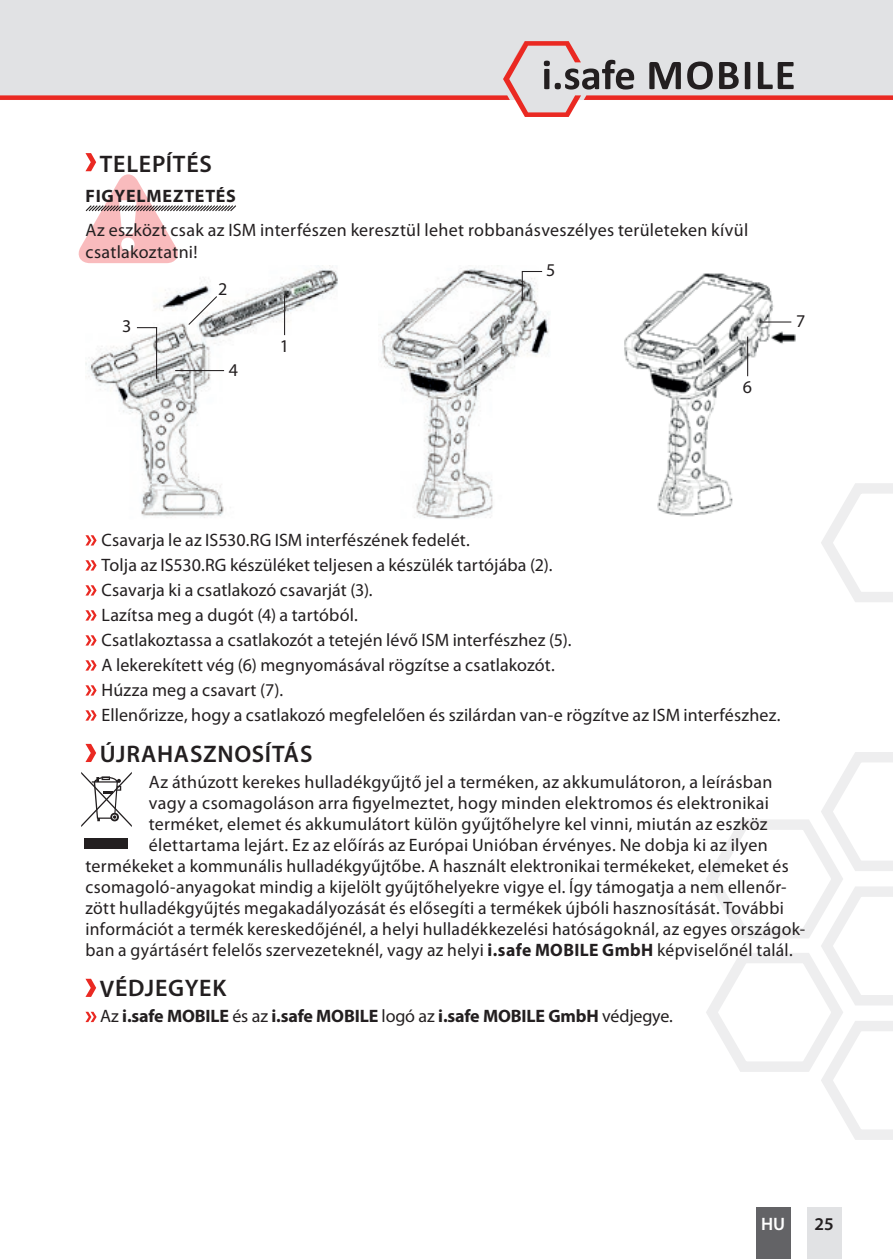
<style>
.page{position:relative;width:893px;height:1259px;background:#fff}
.page>*{position:absolute;margin:0;border:0;box-sizing:border-box;transform-origin:0 0}
.t1{font:600 24px "Myriad Pro";letter-spacing:.03em;color:#231f20}
.t2{font:18px/24.9px "Myriad Pro";letter-spacing:.015em;color:#231f20}
.t3{font:700 18px "Myriad Pro";letter-spacing:-.01em;color:#231f20}
.t4{font:700 18px "Myriad Pro";letter-spacing:.04em;color:#231f20}
.t5{font:600 18px "Myriad Pro";color:#fff}
.t6{font:600 18px "Myriad Pro";color:#231f20}
.s1{font-weight:700}
.s2{font-weight:400}
</style>
<div class="page">
<svg style="left:821px;top:483px;width:72px;height:119px"></svg>
<svg style="left:706px;top:752px;width:187px;height:388px"></svg>
<div style="left:756px;top:1208px;width:34px;height:51px;background:#636366"></div>
<div style="left:807px;top:1208px;width:34px;height:51px;background:#e1e2e4"></div>
<div style="left:0;top:0;width:893px;height:41px;background:#e1e2e4"></div>
<svg style="left:0;top:41px;width:893px;height:76px"></svg>
<svg style="left:79px;top:153px;width:157px;height:110px"></svg>
<img style="left:85px;top:265px;width:253px;height:253px">
<img style="left:381px;top:268px;width:168px;height:251px">
<img style="left:624px;top:273px;width:172px;height:244px">
<svg style="left:85px;top:535px;width:12px;height:10px"></svg>
<svg style="left:85px;top:560px;width:12px;height:10px"></svg>
<svg style="left:85px;top:585px;width:12px;height:10px"></svg>
<svg style="left:85px;top:610px;width:12px;height:10px"></svg>
<svg style="left:85px;top:635px;width:12px;height:10px"></svg>
<svg style="left:85px;top:660px;width:12px;height:10px"></svg>
<svg style="left:85px;top:685px;width:12px;height:10px"></svg>
<svg style="left:85px;top:710px;width:12px;height:10px"></svg>
<svg style="left:85px;top:744px;width:11px;height:18px"></svg>
<svg style="left:85px;top:978px;width:11px;height:19px"></svg>
<svg style="left:85px;top:1011px;width:12px;height:11px"></svg>
<hr style="left:175px;top:370px;width:49px;height:1px;background:#231f20">
<hr style="left:284px;top:295px;width:1px;height:40px;background:#231f20">
<svg style="left:187px;top:295px;width:31px;height:31px"></svg>
<hr style="left:156px;top:327px;width:1px;height:52px;background:#231f20">
<svg style="left:137px;top:327px;width:19px;height:1px"></svg>
<hr style="left:522px;top:271px;width:1px;height:30px;background:#231f20">
<svg style="left:523px;top:271px;width:19px;height:1px"></svg>
<hr style="left:747px;top:336px;width:1px;height:40px;background:#231f20">
<hr style="left:759px;top:321px;width:32px;height:1px;background:#231f20">
<div style="left:85px;top:837px;width:43px;height:11px;background:#231f20"></div>
<svg style="left:81px;top:772px;width:51px;height:55px"></svg>
<h1 class="t1" style="left:100px;top:148px;width:114px">TELEPÍTÉS</h1>
<p class="t4" style="left:86px;top:184px;width:152px">FIGYELMEZTETÉS</p>
<p class="t2" style="left:85px;top:219px;width:664px;line-height:21.6px">Az eszközt csak az ISM interfészen keresztül lehet robbanásveszélyes területeken kívül csatlakoztatni!</p>
<p class="t2" style="left:122px;top:313px;width:11px">3</p>
<p class="t2" style="left:218px;top:276px;width:11px">2</p>
<p class="t2" style="left:229px;top:357px;width:11px">4</p>
<p class="t2" style="left:280px;top:333px;width:11px">1</p>
<p class="t2" style="left:546px;top:257px;width:11px">5</p>
<p class="t2" style="left:743px;top:374px;width:11px">6</p>
<p class="t2" style="left:796px;top:308px;width:11px">7</p>
<p class="t2" style="left:102px;top:527px;width:680px">Csavarja le az IS530.RG ISM interfészének fedelét.<br>Tolja az IS530.RG készüléket teljesen a készülék tartójába (2).<br>Csavarja ki a csatlakozó csavarját (3).<br>Lazítsa meg a dugót (4) a tartóból.<br>Csatlakoztassa a csatlakozót a tetején lévő ISM interfészhez (5).<br>A lekerekített vég (6) megnyomásával rögzítse a csatlakozót.<br>Húzza meg a csavart (7).<br>Ellenőrizze, hogy a csatlakozó megfelelően és szilárdan van-e rögzítve az ISM interfészhez.</p>
<h1 class="t1" style="left:100px;top:739px;width:214px">ÚJRAHASZNOSÍTÁS</h1>
<p class="t2" style="left:149px;top:769px;width:625px">Az áthúzott kerekes hulladékgyűjtő jel a terméken, az akkumulátoron, a leírásban</p>
<p class="t2" style="left:149px;top:790px;width:622px">vagy a csomagoláson arra figyelmeztet, hogy minden elektromos és elektronikai</p>
<p class="t2" style="left:149px;top:811px;width:620px">terméket, elemet és akkumulátort külön gyűjtőhelyre kel vinni, miután az eszköz</p>
<p class="t2" style="left:149px;top:832px;width:620px">élettartama lejárt. Ez az előírás az Európai Unióban érvényes. Ne dobja ki az ilyen</p>
<p class="t2" style="left:85px;top:853px;width:705px">termékeket a kommunális hulladékgyűjtőbe. A használt elektronikai termékeket, elemeket és</p>
<p class="t2" style="left:85px;top:874px;width:702px">csomagoló-anyagokat mindig a kijelölt gyűjtőhelyekre vigye el. Így támogatja a nem ellenőr-</p>
<p class="t2" style="left:85px;top:895px;width:700px">zött hulladékgyűjtés megakadályozását és elősegíti a termékek újbóli hasznosítását. További</p>
<p class="t2" style="left:85px;top:916px;width:721px">információt a termék kereskedőjénél, a helyi hulladékkezelési hatóságoknál, az egyes országok-</p>
<p class="t2" style="left:85px;top:937px;width:709px">ban a gyártásért felelős szervezeteknél, vagy az helyi <span class="s1">i.safe MOBILE GmbH</span> képviselőnél talál.</p>
<h1 class="t1" style="left:100px;top:972px;width:128px">VÉDJEGYEK</h1>
<p class="t3" style="left:100px;top:1004px;width:574px"><span class="s2">Az</span> i.safe MOBILE <span class="s2">és az</span> i.safe MOBILE <span class="s2">logó az</span> i.safe MOBILE GmbH <span class="s2">védjegye.</span></p>
<p class="t5" style="left:761px;top:1212px;width:26px">HU</p>
<p class="t6" style="left:815px;top:1212px;width:21px">25</p>
</div>
